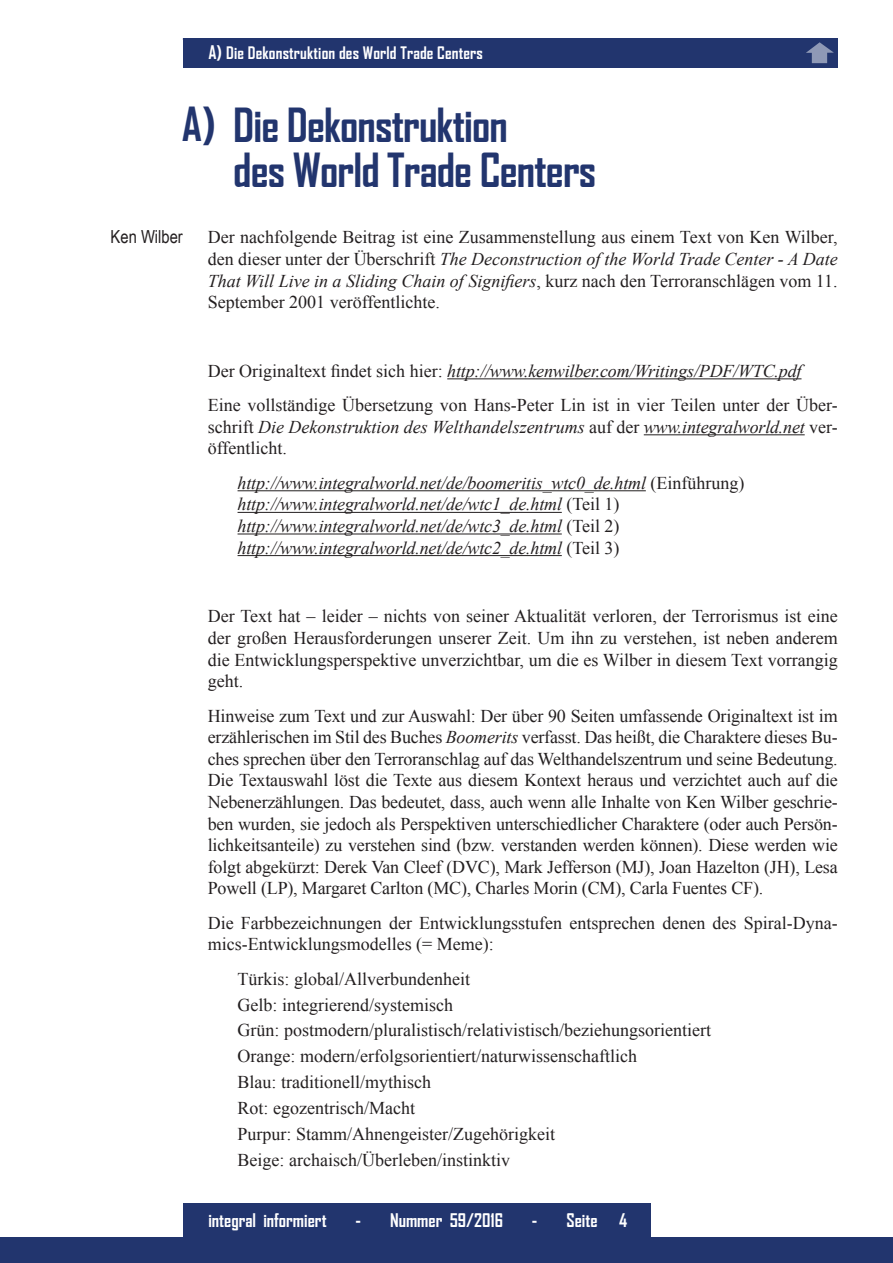
<style>
.page{position:relative;width:893px;height:1263px;background:#fff}
.page>*{position:absolute;margin:0;border:0;box-sizing:border-box;transform-origin:0 0}
.t1{font:700 45px/45px "Agency FB";letter-spacing:-.02em;color:#22356e}
.t2{font:18px/21.6px "Times New Roman";color:#231f20;text-align:justify}
.t3{font:italic 18px/21.6px "Times New Roman";letter-spacing:-.01em;color:#231f20}
.t4{font:700 18px "Agency FB";color:#fff}
.t5{font:18px "Arial Narrow";color:#231f20}
.t6{font:700 16.5px "Agency FB";letter-spacing:.01em;color:#fff}
.s1{font-size:18px}
.s2{font-style:italic}
.s3{font-style:normal}
</style>
<div class="page">
<div style="left:0;top:1238px;width:893px;height:25px;background:#22356e"></div>
<div style="left:183px;top:1203px;width:468px;height:34px;background:#22356e"></div>
<div style="left:183px;top:38px;width:655px;height:30px;background:#22356e"></div>
<hr style="left:447px;top:378px;width:354px;height:1px;background:#231f20">
<hr style="left:644px;top:434px;width:161px;height:1px;background:#231f20">
<hr style="left:238px;top:490px;width:408px;height:1px;background:#231f20">
<hr style="left:238px;top:512px;width:324px;height:1px;background:#231f20">
<hr style="left:238px;top:533px;width:324px;height:1px;background:#231f20">
<hr style="left:238px;top:555px;width:324px;height:1px;background:#231f20">
<svg style="left:806px;top:42px;width:28px;height:21px"></svg>
<p class="t6" style="left:208px;top:43px;width:276px"><span class="s1">A)</span> Die Dekonstruktion des World Trade Centers</p>
<h1 class="t1" style="left:233px;top:102px;width:365px;text-indent:-51px">A) Die Dekonstruktion<br>des World Trade Centers</h1>
<p class="t5" style="left:111px;top:223px;width:74px">Ken Wilber</p>
<p class="t2" style="left:208px;top:226px;width:631px">Der nachfolgende Beitrag ist eine Zusammenstellung aus einem Text von Ken Wilber, den dieser unter der Überschrift <span class="s2">The Deconstruction of the World Trade Center - A Date That Will Live in a Sliding Chain of Signifiers</span>, kurz nach den Terroranschlägen vom 11.<br>September 2001 veröffentlichte.</p>
<p class="t2" style="left:208px;top:353px;width:631px;line-height:34.3px">Der Originaltext findet sich hier: <span class="s2">http://www.kenwilber.com/Writings/PDF/WTC.pdf<br></span>Eine vollständige Übersetzung von Hans-Peter Lin ist in vier Teilen unter der Über-</p>
<p class="t3" style="left:208px;top:416px;width:631px"><span class="s3">schrift</span> Die Dekonstruktion des Welthandelszentrums <span class="s3">auf der</span> www.integralworld.net <span class="s3">ver&shy;öffentlicht.</span></p>
<p class="t3" style="left:238px;top:472px;width:508px">http://www.integralworld.net/de/boomeritis_wtc0_de.html <span class="s3">(Einführung) </span>http://www.integralworld.net/de/wtc1_de.html <span class="s3">(Teil 1) </span>http://www.integralworld.net/de/wtc3_de.html <span class="s3">(Teil 2) </span>http://www.integralworld.net/de/wtc2_de.html <span class="s3">(Teil 3)</span></p>
<p class="t2" style="left:208px;top:605px;width:631px">Der Text hat – leider – nichts von seiner Aktualität verloren, der Terrorismus ist eine der großen Herausforderungen unserer Zeit. Um ihn zu verstehen, ist neben anderem die Entwicklungsperspektive unverzichtbar, um die es Wilber in diesem Text vorrangig geht.</p>
<p class="t2" style="left:208px;top:704px;width:631px">Hinweise zum Text und zur Auswahl: Der über 90 Seiten umfassende Originaltext ist im erzählerischen im Stil des Buches <span class="s2">Boomerits</span> verfasst. Das heißt, die Charaktere dieses Bu&shy;ches sprechen über den Terroranschlag auf das Welthandelszentrum und seine Bedeutung.<br>Die Textauswahl löst die Texte aus diesem Kontext heraus und verzichtet auch auf die Nebenerzählungen. Das bedeutet, dass, auch wenn alle Inhalte von Ken Wilber geschrie&shy;ben wurden, sie jedoch als Perspektiven unterschiedlicher Charaktere (oder auch Persön&shy;lichkeitsanteile) zu verstehen sind (bzw. verstanden werden können). Diese werden wie folgt abgekürzt: Derek Van Cleef (DVC), Mark Jefferson (MJ), Joan Hazelton (JH), Lesa Powell (LP), Margaret Carlton (MC), Charles Morin (CM), Carla Fuentes CF).</p>
<p class="t2" style="left:208px;top:912px;width:631px">Die Farbbezeichnungen der Entwicklungsstufen entsprechen denen des Spiral-Dyna&shy;mics-Entwicklungsmodelles (= Meme):</p>
<p class="t2" style="left:238px;top:965px;width:475px;line-height:25.8px;text-align:left">Türkis: global/Allverbundenheit<br>Gelb: integrierend/systemisch<br>Grün: postmodern/pluralistisch/relativistisch/beziehungsorientiert Orange: modern/erfolgsorientiert/naturwissenschaftlich<br>Blau: traditionell/mythisch<br>Rot: egozentrisch/Macht<br>Purpur: Stamm/Ahnengeister/Zugehörigkeit<br>Beige: archaisch/Überleben/instinktiv</p>
<p class="t4" style="left:208px;top:1208px;width:120px">integral informiert</p>
<p class="t4" style="left:356px;top:1208px;width:149px">- Nummer 59/2016</p>
<p class="t4" style="left:532px;top:1208px;width:97px">- Seite 4</p>
</div>
